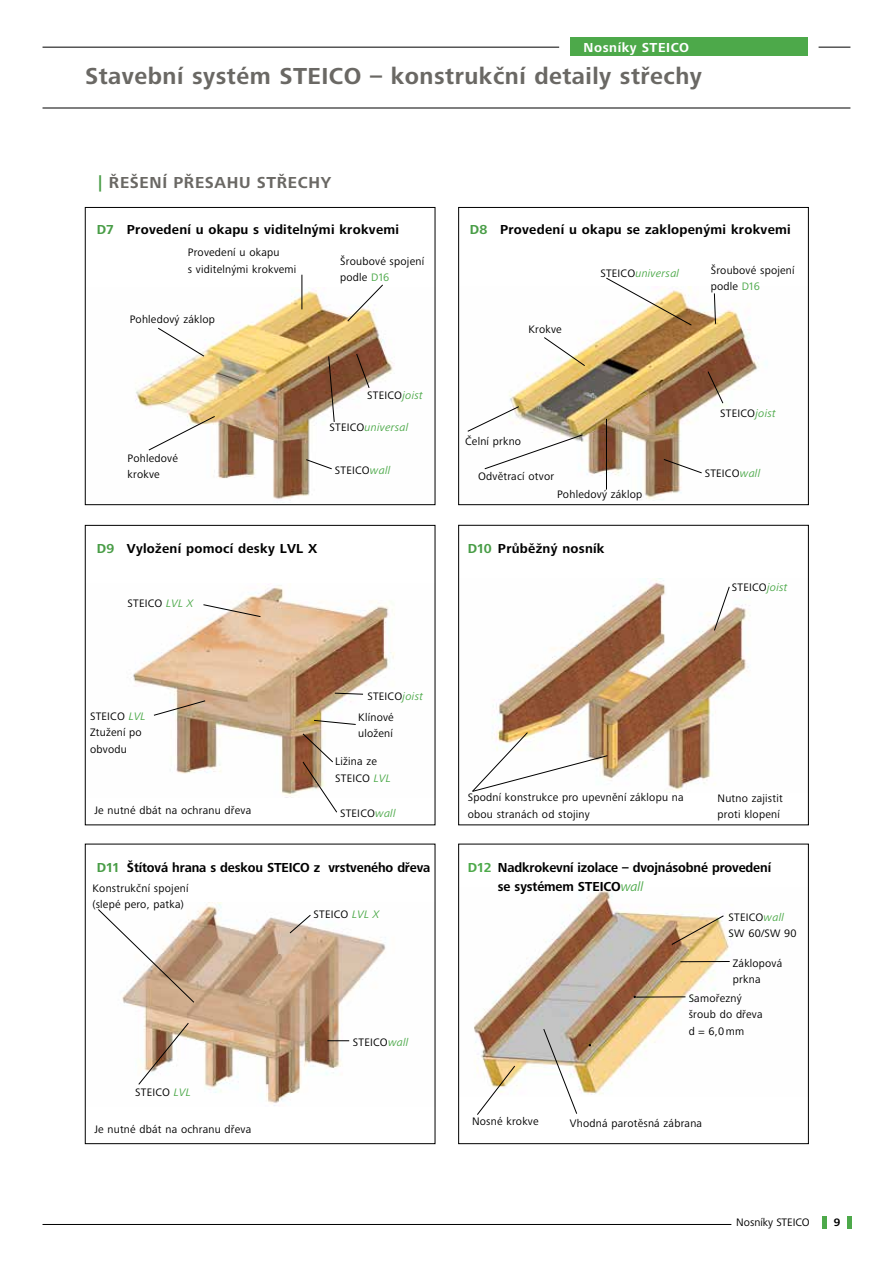
<style>
.page{position:relative;width:893px;height:1263px;background:#fff}
.page>*{position:absolute;margin:0;border:0;box-sizing:border-box;transform-origin:0 0}
.t1{font:700 24px "Frutiger Next Pro";letter-spacing:.02em;color:#6a6864}
.t2{font:700 16.5px "Frutiger Next Pro";letter-spacing:.04em;color:#6a6864}
.t3{font:700 13.5px "Frutiger Next Pro";letter-spacing:.02em;color:#000}
.t4{font:700 13.5px/18.8px "Frutiger Next Pro";letter-spacing:-.01em;color:#000}
.t5{font:700 13.5px "Frutiger Next Pro";letter-spacing:.04em;color:#fff}
.t6{font:11.25px/16.5px "Frutiger Next Pro";letter-spacing:.02em;color:#000}
.t7{font:italic 11.25px "Frutiger Next Pro";letter-spacing:.02em;color:#4da94a}
.t8{font:11.25px "Frutiger Next Pro";color:#000}
.t9{font:700 11.25px "Frutiger Next Pro";color:#000}
.s1{color:#499d47}
.s2{color:#4da94a}
.s3{font-style:italic;color:#4da94a}
.s4{font-style:normal;color:#000}
.s5{font-weight:400;font-style:italic;color:#4da94a}
</style>
<div class="page">
<hr style="left:43px;top:47px;width:516px;height:1px;background:#000">
<div style="left:571px;top:38px;width:237px;height:18px;background:#4da94a"></div>
<hr style="left:819px;top:47px;width:31px;height:1px;background:#000">
<hr style="left:43px;top:1224px;width:688px;height:1px;background:#000">
<hr style="left:822px;top:1216px;width:4px;height:13px;background:#4da94a">
<div style="left:847px;top:1216px;width:5px;height:13px;background:#4da94a"></div>
<hr style="left:43px;top:108px;width:807px;height:1px;background:#000">
<img style="left:135px;top:288px;width:260px;height:211px">
<div style="left:85px;top:207px;width:350px;height:298px;border:1px solid #000"></div>
<img style="left:133px;top:584px;width:262px;height:213px">
<div style="left:85px;top:525px;width:350px;height:300px;border:1px solid #000"></div>
<img style="left:124px;top:903px;width:262px;height:203px">
<div style="left:85px;top:844px;width:350px;height:300px;border:1px solid #000"></div>
<img style="left:485px;top:293px;width:282px;height:206px">
<div style="left:458px;top:207px;width:351px;height:298px;border:1px solid #000"></div>
<img style="left:493px;top:579px;width:257px;height:214px">
<div style="left:458px;top:525px;width:351px;height:300px;border:1px solid #000"></div>
<img style="left:474px;top:887px;width:257px;height:208px">
<div style="left:458px;top:844px;width:351px;height:300px;border:1px solid #000"></div>
<svg style="left:472px;top:732px;width:136px;height:60px"></svg>
<svg style="left:714px;top:586px;width:16px;height:45px"></svg>
<svg style="left:477px;top:1065px;width:38px;height:50px"></svg>
<hr style="left:680px;top:961px;width:50px;height:1px;background:#000">
<hr style="left:636px;top:996px;width:49px;height:1px;background:#000">
<svg style="left:543px;top:1028px;width:34px;height:86px"></svg>
<svg style="left:158px;top:328px;width:47px;height:29px"></svg>
<svg style="left:148px;top:416px;width:67px;height:35px"></svg>
<hr style="left:302px;top:275px;width:1px;height:34px;background:#000">
<svg style="left:306px;top:459px;width:26px;height:10px"></svg>
<svg style="left:328px;top:356px;width:7px;height:66px"></svg>
<svg style="left:356px;top:353px;width:14px;height:35px"></svg>
<svg style="left:347px;top:284px;width:36px;height:38px"></svg>
<svg style="left:544px;top:337px;width:41px;height:29px"></svg>
<svg style="left:467px;top:406px;width:116px;height:63px"></svg>
<hr style="left:606px;top:419px;width:1px;height:71px;background:#000">
<svg style="left:663px;top:459px;width:39px;height:14px"></svg>
<svg style="left:707px;top:371px;width:16px;height:33px"></svg>
<svg style="left:714px;top:293px;width:2px;height:31px"></svg>
<svg style="left:606px;top:277px;width:86px;height:49px"></svg>
<svg style="left:203px;top:604px;width:58px;height:13px"></svg>
<svg style="left:153px;top:700px;width:53px;height:16px"></svg>
<svg style="left:334px;top:693px;width:29px;height:2px"></svg>
<svg style="left:314px;top:720px;width:42px;height:5px"></svg>
<svg style="left:302px;top:733px;width:35px;height:80px"></svg>
<svg style="left:289px;top:914px;width:22px;height:20px"></svg>
<svg style="left:138px;top:1022px;width:51px;height:63px"></svg>
<svg style="left:98px;top:909px;width:97px;height:94px"></svg>
<svg style="left:671px;top:915px;width:53px;height:30px;background:#dabb89"></svg>
<svg style="left:327px;top:1040px;width:22px;height:1px"></svg>
<p class="t5" style="left:584px;top:40px;width:107px">Nosníky STEICO</p>
<h1 class="t1" style="left:85px;top:63px;width:618px">Stavební systém STEICO – konstrukční detaily střechy</h1>
<h2 class="t2" style="left:98px;top:173px;width:234px"><span class="s1">|</span> ŘEŠENÍ PŘESAHU STŘECHY</h2>
<p class="t3" style="left:97px;top:222px;width:304px"><span class="s1">D7</span> Provedení u okapu s viditelnými krokvemi</p>
<p class="t6" style="left:188px;top:244px;width:110px">Provedení u okapu<br>s viditelnými krokvemi</p>
<p class="t6" style="left:130px;top:311px;width:87px">Pohledový záklop</p>
<p class="t6" style="left:340px;top:253px;width:85px">Šroubové spojení podle <span class="s2">D16</span></p>
<p class="t6" style="left:128px;top:450px;width:52px">Pohledové krokve</p>
<p class="t6" style="left:367px;top:387px;width:57px">STEICO<span class="s3">joist</span></p>
<p class="t7" style="left:330px;top:421px;width:80px"><span class="s4">STEICO</span>universal</p>
<p class="t6" style="left:335px;top:462px;width:57px">STEICO<span class="s3">wall</span></p>
<p class="t3" style="left:97px;top:541px;width:222px"><span class="s1">D9</span> Vyložení pomocí desky LVL X</p>
<p class="t6" style="left:128px;top:595px;width:67px">STEICO <span class="s3">LVL X</span></p>
<p class="t6" style="left:90px;top:708px;width:57px">STEICO <span class="s3">LVL<br></span>Ztužení po obvodu</p>
<p class="t6" style="left:94px;top:802px;width:158px">Je nutné dbát na ochranu dřeva</p>
<p class="t6" style="left:367px;top:688px;width:57px">STEICO<span class="s3">joist</span></p>
<p class="t6" style="left:358px;top:709px;width:37px">Klínové uložení</p>
<p class="t6" style="left:335px;top:753px;width:57px">Ližina ze<br>STEICO <span class="s3">LVL</span></p>
<p class="t6" style="left:340px;top:805px;width:57px">STEICO<span class="s3">wall</span></p>
<p class="t4" style="left:97px;top:858px;width:335px"><span class="s1">D11</span> Štítová hrana s deskou STEICO z vrstveného dřeva</p>
<p class="t6" style="left:92px;top:880px;width:97px">Konstrukční spojení (slepé pero, patka)</p>
<p class="t6" style="left:135px;top:1084px;width:57px">STEICO <span class="s3">LVL</span></p>
<p class="t6" style="left:94px;top:1121px;width:158px">Je nutné dbát na ochranu dřeva</p>
<p class="t6" style="left:314px;top:906px;width:67px">STEICO <span class="s3">LVL X</span></p>
<p class="t6" style="left:353px;top:1034px;width:57px">STEICO<span class="s3">wall</span></p>
<p class="t3" style="left:470px;top:222px;width:322px"><span class="s1">D8</span> Provedení u okapu se zaklopenými krokvemi</p>
<p class="t6" style="left:528px;top:321px;width:35px">Krokve</p>
<p class="t7" style="left:600px;top:267px;width:80px"><span class="s4">STEICO</span>universal</p>
<p class="t6" style="left:711px;top:262px;width:85px">Šroubové spojení podle <span class="s2">D16</span></p>
<p class="t6" style="left:465px;top:433px;width:58px">Čelní prkno</p>
<p class="t6" style="left:478px;top:468px;width:77px">Odvětrací otvor</p>
<p class="t6" style="left:557px;top:486px;width:87px">Pohledový záklop</p>
<p class="t3" style="left:468px;top:541px;width:138px"><span class="s1">D10</span> Průběžný nosník</p>
<p class="t6" style="left:720px;top:405px;width:57px">STEICO<span class="s3">joist</span></p>
<p class="t6" style="left:705px;top:465px;width:57px">STEICO<span class="s3">wall</span></p>
<p class="t6" style="left:732px;top:579px;width:57px">STEICO<span class="s3">joist</span></p>
<p class="t6" style="left:468px;top:789px;width:217px">Spodní konstrukce pro upevnění záklopu na obou stranách od stojiny</p>
<p class="t6" style="left:718px;top:790px;width:67px">Nutno zajistit proti klopení</p>
<p class="t4" style="left:498px;top:858px;width:275px;text-indent:-30px"><span class="s2">D12</span> Nadkrokevní izolace – dvojnásobné provedení se systémem STEICO<span class="s5">wall</span></p>
<p class="t6" style="left:728px;top:909px;width:70px">STEICO<span class="s3">wall<br></span>SW 60/SW 90</p>
<p class="t6" style="left:733px;top:955px;width:51px">Záklopová prkna</p>
<p class="t6" style="left:689px;top:990px;width:76px">Samořezný šroub do dřeva d = 6,0 mm</p>
<p class="t6" style="left:472px;top:1113px;width:68px">Nosné krokve</p>
<p class="t6" style="left:570px;top:1114px;width:134px">Vhodná parotěsná zábrana</p>
<p class="t8" style="left:736px;top:1216px;width:75px">Nosníky STEICO</p>
<p class="t9" style="left:834px;top:1216px;width:8px">9</p>
</div>
